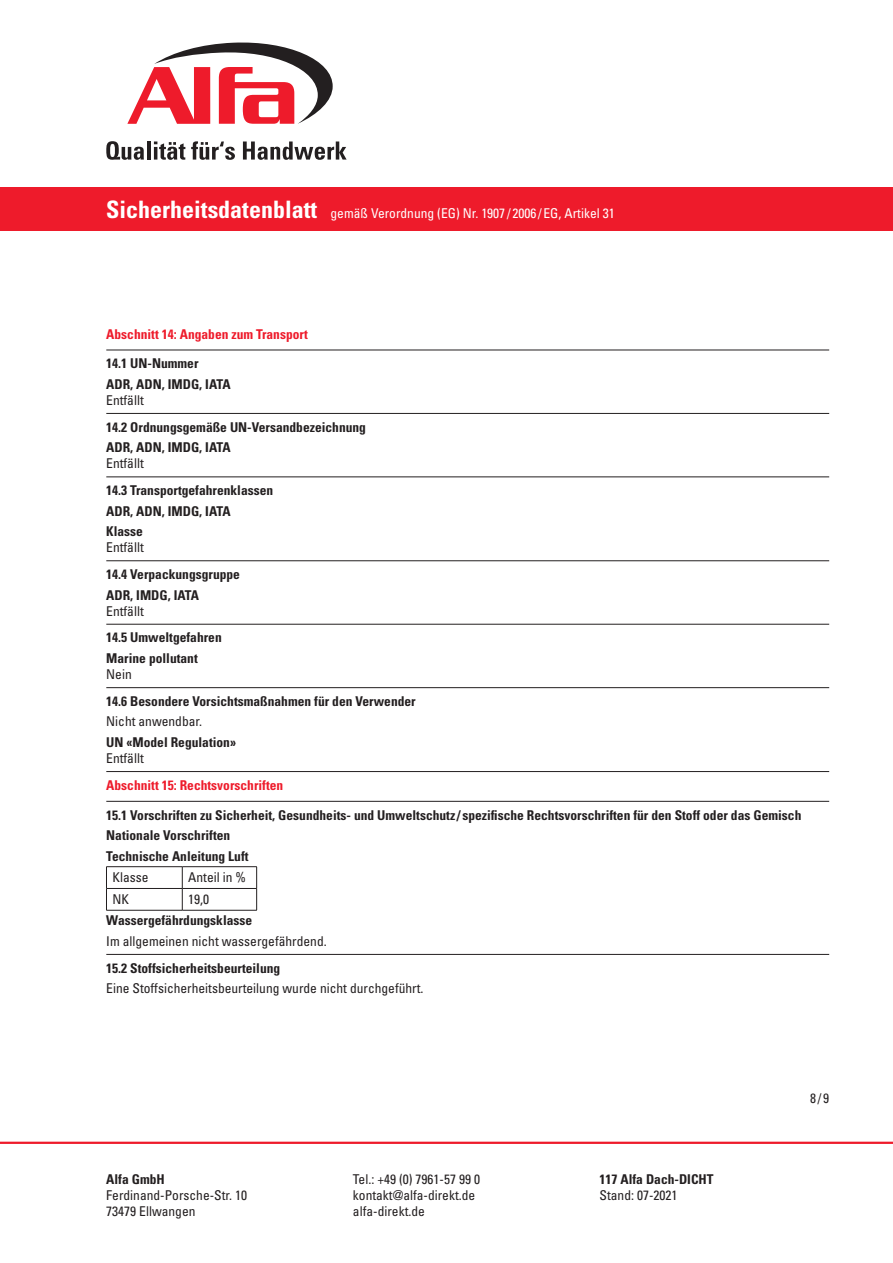
<style>
.page{position:relative;width:893px;height:1263px;background:#fff}
.page>*{position:absolute;margin:0;border:0;box-sizing:border-box;transform-origin:0 0}
.Gliederungspunkte{font:700 condensed 13.5px "Univers LT Std";color:#231f20}
.Gliederungspunkte-2{font:condensed 13.5px/16.2px "Univers LT Std";color:#231f20}
.t1{font:condensed 13.5px "Univers LT Std";color:#fff}
.Gliederungspunkte-3{font:700 condensed 13.5px "Univers LT Std";color:#ee1b2b}
.s1{font-weight:700;font-size:24px}
</style>
<div class="page">
<hr style="left:0;top:1142px;width:893px;height:2px;background:#ee1b2b">
<div style="left:0;top:187px;width:893px;height:44px;background:#ee1b2b"></div>
<svg style="left:106px;top:141px;width:38px;height:19px"></svg>
<hr style="left:147px;top:141px;width:3px;height:19px;background:#231f20">
<svg style="left:154px;top:141px;width:31px;height:19px"></svg>
<svg style="left:191px;top:141px;width:44px;height:19px"></svg>
<svg style="left:243px;top:141px;width:104px;height:19px"></svg>
<svg style="left:127px;top:42px;width:206px;height:82px"></svg>
<hr style="left:106px;top:350px;width:723px;height:1px;background:#231f20">
<hr style="left:106px;top:413px;width:723px;height:1px;background:#231f20">
<hr style="left:106px;top:477px;width:723px;height:1px;background:#231f20">
<hr style="left:106px;top:560px;width:723px;height:1px;background:#231f20">
<hr style="left:106px;top:624px;width:723px;height:1px;background:#231f20">
<hr style="left:106px;top:687px;width:723px;height:1px;background:#231f20">
<hr style="left:106px;top:771px;width:723px;height:1px;background:#231f20">
<hr style="left:106px;top:801px;width:723px;height:1px;background:#231f20">
<hr style="left:106px;top:954px;width:723px;height:1px;background:#231f20">
<hr style="left:106px;top:866px;width:76px;height:1px;background:#231f20">
<hr style="left:182px;top:866px;width:75px;height:1px;background:#231f20">
<hr style="left:106px;top:888px;width:76px;height:1px;background:#231f20">
<svg style="left:106px;top:867px;width:1px;height:43px"></svg>
<hr style="left:182px;top:888px;width:75px;height:1px;background:#231f20">
<svg style="left:182px;top:867px;width:1px;height:43px"></svg>
<svg style="left:256px;top:867px;width:1px;height:43px"></svg>
<hr style="left:106px;top:910px;width:76px;height:1px;background:#231f20">
<hr style="left:182px;top:910px;width:75px;height:1px;background:#231f20">
<p class="t1" style="left:106px;top:205px;width:510px"><span class="s1">Sicherheitsdatenblatt</span> gemäß Verordnung (EG) Nr. 1907 / 2006 /EG, Artikel 31</p>
<p class="Gliederungspunkte-3" style="left:106px;top:325px;width:203px">Abschnitt 14: Angaben zum Transport</p>
<p class="Gliederungspunkte" style="left:106px;top:355px;width:94px">14.1 UN-Nummer</p>
<p class="Gliederungspunkte" style="left:106px;top:376px;width:126px">ADR, ADN, IMDG, IATA</p>
<p class="Gliederungspunkte-2" style="left:106px;top:392px;width:39px">Entfällt</p>
<p class="Gliederungspunkte" style="left:106px;top:419px;width:261px">14.2 Ordnungsgemäße UN-Versandbezeichnung</p>
<p class="Gliederungspunkte" style="left:106px;top:439px;width:126px">ADR, ADN, IMDG, IATA</p>
<p class="Gliederungspunkte-2" style="left:106px;top:455px;width:39px">Entfällt</p>
<p class="Gliederungspunkte" style="left:106px;top:482px;width:168px">14.3 Transportgefahrenklassen</p>
<p class="Gliederungspunkte" style="left:106px;top:502px;width:126px">ADR, ADN, IMDG, IATA</p>
<p class="Gliederungspunkte" style="left:106px;top:523px;width:38px">Klasse</p>
<p class="Gliederungspunkte-2" style="left:106px;top:539px;width:39px">Entfällt</p>
<p class="Gliederungspunkte" style="left:106px;top:566px;width:135px">14.4 Verpackungsgruppe</p>
<p class="Gliederungspunkte" style="left:106px;top:586px;width:94px">ADR, IMDG, IATA</p>
<p class="Gliederungspunkte-2" style="left:106px;top:603px;width:39px">Entfällt</p>
<p class="Gliederungspunkte" style="left:106px;top:629px;width:117px">14.5 Umweltgefahren</p>
<p class="Gliederungspunkte" style="left:106px;top:650px;width:93px">Marine pollutant</p>
<p class="Gliederungspunkte-2" style="left:106px;top:666px;width:27px">Nein</p>
<p class="Gliederungspunkte" style="left:106px;top:693px;width:311px">14.6 Besondere Vorsichtsmaßnahmen für den Verwender</p>
<p class="Gliederungspunkte-2" style="left:106px;top:713px;width:97px">Nicht anwendbar.</p>
<p class="Gliederungspunkte" style="left:106px;top:734px;width:131px">UN «Model Regulation»</p>
<p class="Gliederungspunkte-2" style="left:106px;top:750px;width:39px">Entfällt</p>
<p class="Gliederungspunkte-3" style="left:106px;top:777px;width:178px">Abschnitt 15: Rechtsvorschriften</p>
<p class="Gliederungspunkte" style="left:106px;top:806px;width:697px">15.1 Vorschriften zu Sicherheit, Gesundheits- und Umweltschutz/ spezifische Rechtsvorschriften für den Stoff oder das Gemisch</p>
<p class="Gliederungspunkte" style="left:106px;top:827px;width:126px">Nationale Vorschriften</p>
<p class="Gliederungspunkte" style="left:106px;top:847px;width:144px">Technische Anleitung Luft</p>
<p class="Gliederungspunkte-2" style="left:112px;top:869px;width:37px">Klasse</p>
<p class="Gliederungspunkte-2" style="left:188px;top:869px;width:59px">Anteil in %</p>
<p class="Gliederungspunkte-2" style="left:112px;top:891px;width:18px">NK</p>
<p class="Gliederungspunkte-2" style="left:188px;top:891px;width:22px">19,0</p>
<p class="Gliederungspunkte" style="left:106px;top:912px;width:147px">Wassergefährdungsklasse</p>
<p class="Gliederungspunkte-2" style="left:106px;top:933px;width:222px">Im allgemeinen nicht wassergefährdend.</p>
<p class="Gliederungspunkte" style="left:106px;top:959px;width:175px">15.2 Stoffsicherheitsbeurteilung</p>
<p class="Gliederungspunkte-2" style="left:106px;top:980px;width:319px">Eine Stoffsicherheitsbeurteilung wurde nicht durchgeführt.</p>
<p class="Gliederungspunkte" style="left:106px;top:1171px;width:60px">Alfa GmbH</p>
<p class="Gliederungspunkte-2" style="left:106px;top:1187px;width:142px">Ferdinand-Porsche-Str. 10<br>73479 Ellwangen</p>
<p class="Gliederungspunkte-2" style="left:353px;top:1171px;width:129px">Tel.: +49 (0) 7961-57 99 0 kontakt@alfa-direkt.de alfa-direkt.de</p>
<p class="Gliederungspunkte" style="left:600px;top:1171px;width:115px">117 Alfa Dach-DICHT</p>
<p class="Gliederungspunkte-2" style="left:600px;top:1187px;width:79px">Stand: 07-2021</p>
<p class="Gliederungspunkte-2" style="left:810px;top:1090px;width:21px">8/9</p>
</div>
